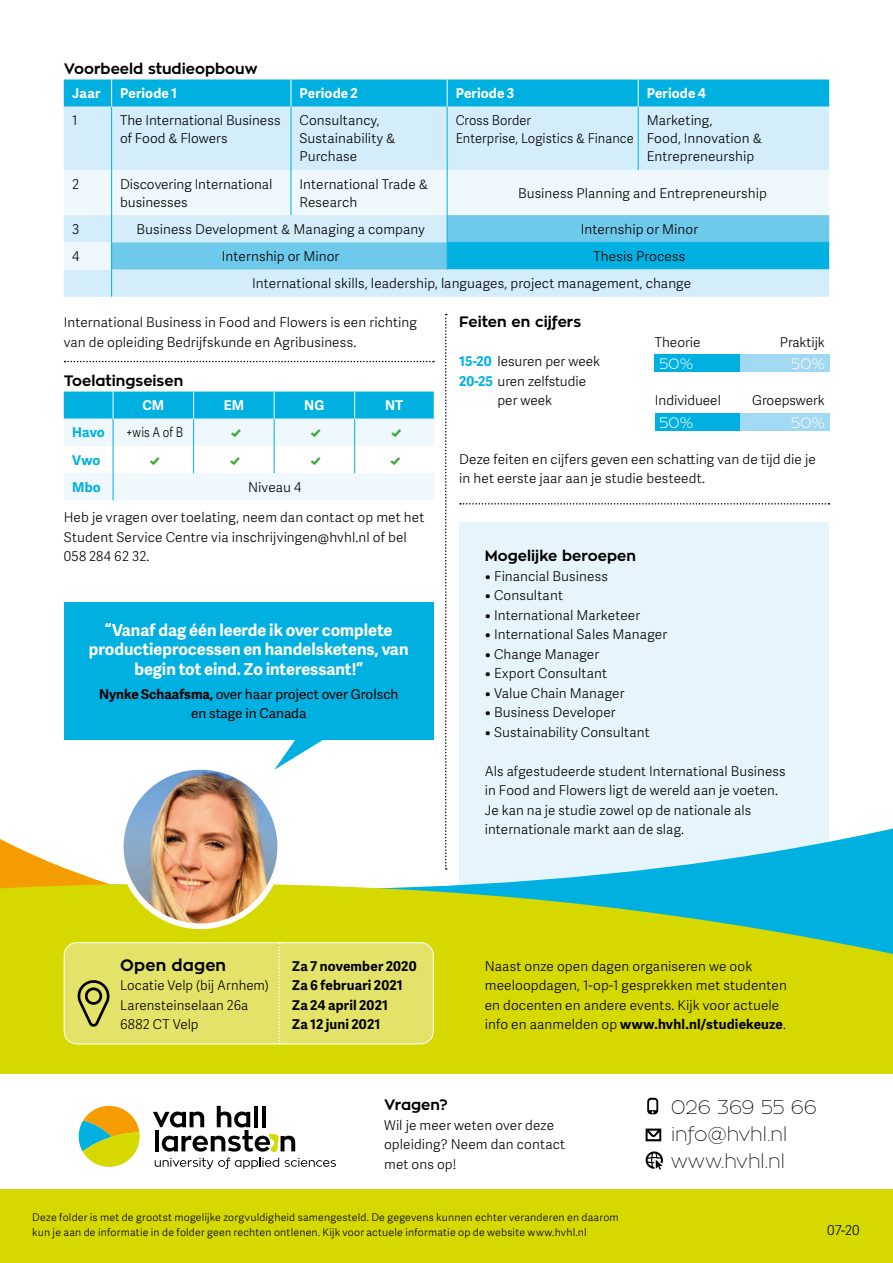
<style>
.page{position:relative;width:893px;height:1263px;background:#fff}
.page>*{position:absolute;margin:0;border:0;box-sizing:border-box;transform-origin:0 0}
.t1{font:100 19.5px/27px "Zona Pro";color:#000}
.t2{font:700 16.5px/19.8px "Adelle Sans";color:#fff;text-align:center}
.t3{font:700 16.5px "Zona Pro";letter-spacing:.01em;color:#000}
.t4{font:700 15px "Zona Pro";color:#000}
.t5{font:300 15px "Zona Pro";letter-spacing:.015em;color:#fff}
.t6{font:300 14.85px "Adelle Sans";color:#3fa535}
.t7{font:300 13.5px/19.5px "Adelle Sans";letter-spacing:.01em;color:#000}
.t8{font:13.5px/19.5px "Adelle Sans";color:#000;text-align:center}
.t9{font:700 13.5px/19.5px "Adelle Sans";letter-spacing:.015em;color:#000}
.t10{font:700 13.5px "Adelle Sans";letter-spacing:.01em;color:#fff}
.t11{font:300 13.5px/18px "Adelle Sans";letter-spacing:.01em;color:#000;scale:.95 1}
.t12{font:700 13.5px "Adelle Sans";letter-spacing:.01em;color:#00b0e0}
.t13{font:300 13.5px "Adelle Sans";letter-spacing:.01em;color:#000;scale:.85 1}
.t14{font:300 10.5px/15px "Adelle Sans";letter-spacing:.02em;color:#000}
.s1{font-weight:700}
.s2{font-weight:700;color:#00b0e0}
</style>
<div class="page">
<div style="left:459px;top:522px;width:370px;height:462px;background:#e6f5fc"></div>
<svg style="left:447px;top:828px;width:446px;height:53px"></svg>
<svg style="left:0;top:839px;width:100px;height:42px"></svg>
<svg style="left:0;top:881px;width:893px;height:382px;background:#c3d514"></svg>
<div style="left:64px;top:107px;width:765px;height:190px;background:#d4edfa"></div>
<div style="left:64px;top:170px;width:765px;height:100px;background:#eef8fd"></div>
<div style="left:64px;top:80px;width:765px;height:27px;background:#00b0e0"></div>
<hr style="left:638px;top:107px;width:1px;height:63px;background:#00b0e0">
<svg style="left:111px;top:215px;width:718px;height:82px;background:#8dd6f0"></svg>
<hr style="left:448px;top:242px;width:190px;height:1px;background:#00b0e0">
<hr style="left:638px;top:242px;width:191px;height:1px;background:#00b0e0">
<hr style="left:111px;top:107px;width:1px;height:63px;background:#00b0e0">
<hr style="left:111px;top:170px;width:1px;height:45px;background:#00b0e0">
<hr style="left:291px;top:107px;width:1px;height:63px;background:#00b0e0">
<hr style="left:291px;top:170px;width:1px;height:45px;background:#00b0e0">
<hr style="left:447px;top:107px;width:1px;height:63px;background:#00b0e0">
<hr style="left:447px;top:170px;width:1px;height:45px;background:#00b0e0">
<svg style="left:64px;top:392px;width:370px;height:108px"></svg>
<div style="left:0;top:1074px;width:893px;height:115px;background:#fff"></div>
<svg style="left:79px;top:1106px;width:61px;height:61px"></svg>
<svg style="left:153px;top:1106px;width:183px;height:63px"></svg>
<svg style="left:647px;top:1098px;width:11px;height:16px"></svg>
<svg style="left:646px;top:1128px;width:15px;height:13px"></svg>
<svg style="left:646px;top:1151px;width:17px;height:19px"></svg>
<div style="left:64px;top:602px;width:370px;height:138px;background:#00b0e0"></div>
<svg style="left:275px;top:740px;width:48px;height:29px"></svg>
<svg style="left:65px;top:361px;width:369px;height:1px"></svg>
<svg style="left:460px;top:503px;width:369px;height:1px"></svg>
<svg style="left:445px;top:314px;width:2px;height:556px"></svg>
<img style="left:121px;top:769px;width:159px;height:157px">
<div style="left:118px;top:764px;width:165px;height:165px;border:6px solid #fff;border-radius:50%"></div>
<div style="left:655px;top:354px;width:174px;height:17px;background:#a2d9f2"></div>
<div style="left:655px;top:414px;width:174px;height:17px;background:#a2d9f2"></div>
<div style="left:655px;top:354px;width:85px;height:17px;background:#00b0e0"></div>
<div style="left:655px;top:414px;width:85px;height:17px;background:#00b0e0"></div>
<div style="left:64px;top:943px;width:369px;height:101px;background:#e3e369;border-radius:13px"></div>
<div style="left:64px;top:942px;width:370px;height:102px;border:1px solid #fff;border-radius:13px"></div>
<svg style="left:279px;top:942px;width:1px;height:102px"></svg>
<svg style="left:77px;top:980px;width:33px;height:47px"></svg>
<p class="t4" style="left:64px;top:58px;width:195px">Voorbeeld studieopbouw</p>
<p class="t10" style="left:72px;top:83px;width:30px">Jaar</p>
<p class="t10" style="left:120px;top:83px;width:59px">Periode 1</p>
<p class="t10" style="left:299px;top:83px;width:60px">Periode 2</p>
<p class="t10" style="left:456px;top:83px;width:60px">Periode 3</p>
<p class="t10" style="left:647px;top:83px;width:61px">Periode 4</p>
<p class="t7" style="left:72px;top:110px;width:7px">1</p>
<p class="t7" style="left:120px;top:111px;width:162px;line-height:18px">The International Business of Food &amp; Flowers</p>
<p class="t7" style="left:299px;top:111px;width:97px;line-height:18px">Consultancy,<br>Sustainability &amp;<br>Purchase</p>
<p class="t11" style="left:456px;top:111px;width:189px">Cross Border<br>Enterprise, Logistics &amp; Finance</p>
<p class="t7" style="left:647px;top:111px;width:117px;line-height:18px">Marketing,<br>Food, Innovation &amp;<br>Entrepreneurship</p>
<p class="t7" style="left:72px;top:174px;width:8px">2</p>
<p class="t7" style="left:120px;top:174px;width:154px;line-height:18px">Discovering International businesses</p>
<p class="t7" style="left:299px;top:174px;width:130px;line-height:18px">International Trade &amp;<br>Research</p>
<p class="t7" style="left:518px;top:183px;width:250px">Business Planning and Entrepreneurship</p>
<p class="t7" style="left:72px;top:219px;width:9px">3</p>
<p class="t7" style="left:137px;top:219px;width:290px">Business Development &amp; Managing a company</p>
<p class="t7" style="left:581px;top:219px;width:119px">Internship or Minor</p>
<p class="t7" style="left:72px;top:246px;width:9px">4</p>
<p class="t7" style="left:222px;top:246px;width:119px">Internship or Minor</p>
<p class="t7" style="left:252px;top:242px;width:440px;line-height:27.2px;text-indent:341px">Thesis Process<br>International skills, leadership, languages, project management, change</p>
<p class="t7" style="left:64px;top:312px;width:355px">International Business in Food and Flowers is een richting van de opleiding Bedrijfskunde en Agribusiness.</p>
<p class="t4" style="left:64px;top:370px;width:121px">Toelatingseisen</p>
<p class="t10" style="left:142px;top:395px;width:23px">CM</p>
<p class="t10" style="left:224px;top:395px;width:22px">EM</p>
<p class="t10" style="left:304px;top:395px;width:22px">NG</p>
<p class="t10" style="left:385px;top:395px;width:20px">NT</p>
<p class="t12" style="left:72px;top:423px;width:34px">Havo</p>
<p class="t13" style="left:126px;top:423px;width:68px">+wis A of B</p>
<p class="t6" style="left:230px;top:422px;width:13px">e</p>
<p class="t6" style="left:310px;top:422px;width:13px">e</p>
<p class="t6" style="left:391px;top:422px;width:13px">e</p>
<p class="t12" style="left:72px;top:450px;width:30px">Vwo</p>
<p class="t6" style="left:149px;top:449px;width:13px">e</p>
<p class="t6" style="left:230px;top:449px;width:13px">e</p>
<p class="t6" style="left:310px;top:449px;width:13px">e</p>
<p class="t6" style="left:390px;top:449px;width:13px">e</p>
<p class="t12" style="left:72px;top:477px;width:30px">Mbo</p>
<p class="t7" style="left:248px;top:477px;width:55px">Niveau 4</p>
<p class="t7" style="left:64px;top:507px;width:362px">Heb je vragen over toelating, neem dan contact op met het<br>Student Service Centre via inschrijvingen@hvhl.nl of bel<br>058 284 62 32.</p>
<p class="t2" style="left:89px;top:619px;width:321px">“Vanaf dag één leerde ik over complete productieprocessen en handelsketens, van begin tot eind. Zo interessant!”</p>
<p class="t8" style="left:99px;top:684px;width:301px"><span class="s1">Nynke Schaafsma,</span> over haar project over Grolsch en stage in Canada</p>
<p class="t4" style="left:459px;top:312px;width:124px">Feiten en cijfers</p>
<p class="t7" style="left:459px;top:351px;width:142px"><span class="s2">15-20</span> lesuren per week</p>
<p class="t7" style="left:459px;top:371px;width:128px"><span class="s2">20-25</span> uren zelfstudie</p>
<p class="t7" style="left:497px;top:390px;width:56px">per week</p>
<p class="t7" style="left:655px;top:332px;width:47px">Theorie</p>
<p class="t7" style="left:780px;top:332px;width:47px">Praktijk</p>
<p class="t5" style="left:659px;top:354px;width:36px">50%</p>
<p class="t5" style="left:791px;top:354px;width:36px">50%</p>
<p class="t7" style="left:655px;top:390px;width:68px">Individueel</p>
<p class="t7" style="left:752px;top:390px;width:74px">Groepswerk</p>
<p class="t5" style="left:659px;top:414px;width:36px">50%</p>
<p class="t5" style="left:791px;top:414px;width:36px">50%</p>
<p class="t7" style="left:459px;top:449px;width:358px">Deze feiten en cijfers geven een schatting van de tijd die je in het eerste jaar aan je studie besteedt.</p>
<p class="t4" style="left:485px;top:546px;width:153px">Mogelijke beroepen</p>
<p class="t7" style="left:485px;top:566px;width:125px"><span class="s1">•</span> Financial Business</p>
<p class="t7" style="left:485px;top:585px;width:80px"><span class="s1">•</span> Consultant</p>
<p class="t7" style="left:485px;top:605px;width:157px"><span class="s1">•</span> International Marketeer</p>
<p class="t7" style="left:485px;top:624px;width:184px"><span class="s1">•</span> International Sales Manager</p>
<p class="t7" style="left:485px;top:643px;width:116px"><span class="s1">•</span> Change Manager</p>
<p class="t7" style="left:485px;top:663px;width:124px"><span class="s1">•</span> Export Consultant</p>
<p class="t7" style="left:485px;top:682px;width:141px"><span class="s1">•</span> Value Chain Manager</p>
<p class="t7" style="left:485px;top:702px;width:132px"><span class="s1">•</span> Business Developer</p>
<p class="t7" style="left:485px;top:721px;width:166px"><span class="s1">•</span> Sustainability Consultant</p>
<p class="t7" style="left:485px;top:761px;width:302px">Als afgestudeerde student International Business in Food and Flowers ligt de wereld aan je voeten.<br>Je kan na je studie zowel op de nationale als internationale markt aan de slag.</p>
<p class="t3" style="left:120px;top:954px;width:108px">Open dagen</p>
<p class="t7" style="left:120px;top:975px;width:150px">Locatie Velp (bij Arnhem)<br>Larensteinselaan 26a<br>6882 CT Velp</p>
<p class="t9" style="left:292px;top:955px;width:126px">Za 7 november 2020<br>Za 6 februari 2021<br>Za 24 april 2021<br>Za 12 juni 2021</p>
<p class="t7" style="left:485px;top:956px;width:304px">Naast onze open dagen organiseren we ook meeloopdagen, 1-op-1 gesprekken met studenten en docenten en andere events. Kijk voor actuele info en aanmelden op <span class="s1">www.hvhl.nl/studiekeuze</span>.</p>
<p class="t4" style="left:384px;top:1095px;width:65px">Vragen?</p>
<p class="t7" style="left:384px;top:1114px;width:183px">Wil je meer weten over deze opleiding? Neem dan contact met ons op!</p>
<p class="t14" style="left:32px;top:1209px;width:588px">Deze folder is met de grootst mogelijke zorgvuldigheid samengesteld. De gegevens kunnen echter veranderen en daarom kun je aan de informatie in de folder geen rechten ontlenen. Kijk voor actuele informatie op de website www.hvhl.nl</p>
<h1 class="t1" style="left:671px;top:1094px;width:147px">026 369 55 66 info@hvhl.nl www.hvhl.nl</h1>
<p class="t7" style="left:827px;top:1220px;width:34px">07-20</p>
</div>
